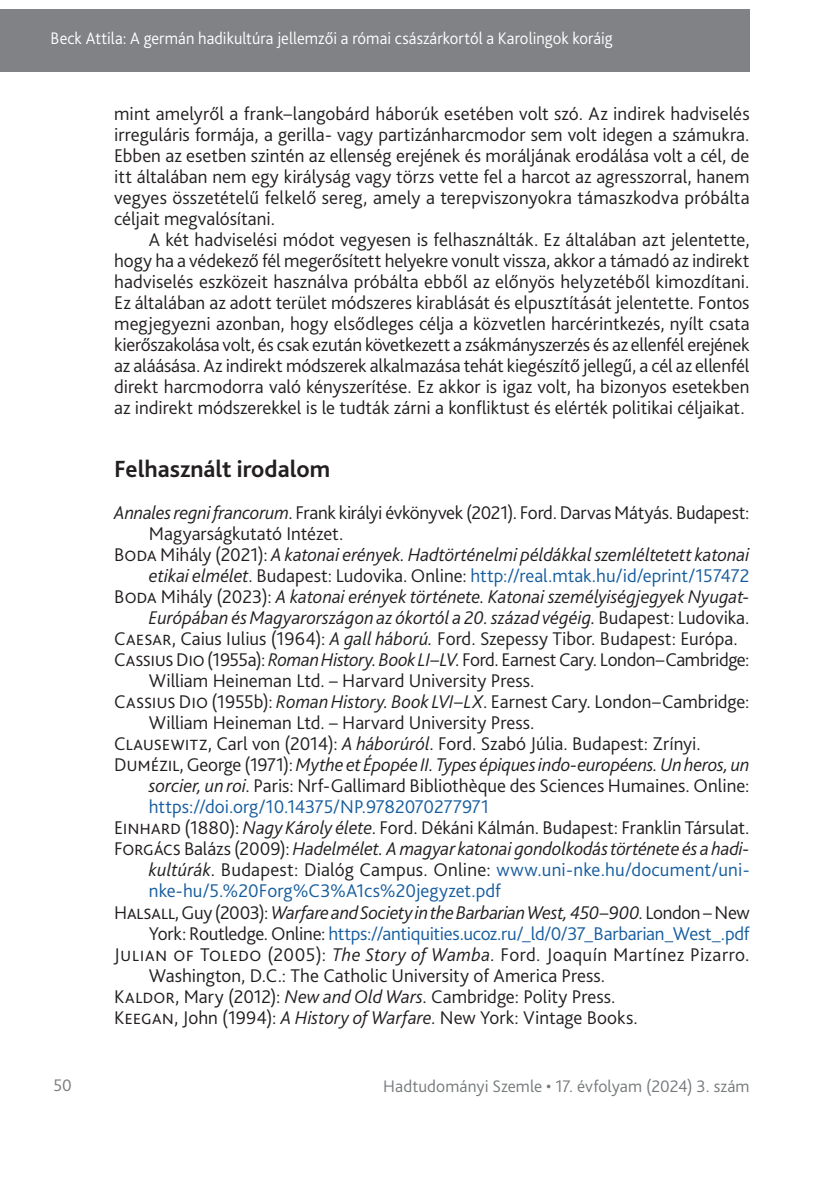
<style>
.page{position:relative;width:834px;height:1181px;background:#fff}
.page>*{position:absolute;margin:0;border:0;box-sizing:border-box;transform-origin:0 0}
._1_1__Head{font:700 24.5px "Bliss Pro";color:#231f20}
._1__Body{font:300 19.25px/21px "Bliss Pro";color:#231f20;text-align:justify}
._6__Bibliography{font:300 19.25px/21px "Bliss Pro";letter-spacing:.005em;color:#231f20}
._6__Bibliography-2{font:italic 300 19.25px/21px "Bliss Pro";color:#231f20;text-align:right}
._6__Bibliography-3{font:300 19.25px/21px "Bliss Pro";color:#175d9e;text-align:justify}
._6__Bibliography-4{font:300 19.25px/21px "Bliss Pro";letter-spacing:-.02em;color:#175d9e;text-align:right}
._6__Bibliography-5{font:300 19.25px/21px "Bliss Pro";letter-spacing:-.015em;color:#231f20}
.t1{font:300 17.5px "Bliss Pro";color:#fff;scale:.95 1}
.t2{font:300 17.5px "Bliss Pro";letter-spacing:.005em;color:#767a7c}
.s1{font-style:italic}
.s2{font-style:normal}
.s3{font-style:normal;color:#175d9e}
.s4{color:#175d9e}
.s5{color:#231f20}
.s6{font-style:italic;color:#231f20}
</style>
<div class="page">
<div style="left:0;top:9px;width:749px;height:63px;background:#808285"></div>
<p class="t1" style="left:51px;top:27px;width:593px">Beck Attila: A germán hadikultúra jellemzői a római császárkortól a Karolingok koráig</p>
<p class="_1__Body" style="left:114px;top:103px;width:637px">mint amelyről a frank–langobárd háborúk esetében volt szó. Az indirek hadviselés irreguláris formája, a gerilla- vagy partizánharcmodor sem volt idegen a számukra.<br>Ebben az esetben szintén az ellenség erejének és moráljának erodálása volt a cél, de itt általában nem egy királyság vagy törzs vette fel a harcot az agresszorral, hanem vegyes összetételű felkelő sereg, amely a terepviszonyokra támaszkodva próbálta céljait megvalósítani.</p>
<p class="_1__Body" style="left:114px;top:229px;width:637px;text-indent:35px">A két hadviselési módot vegyesen is felhasználták. Ez általában azt jelentette, hogy ha a védekező fél megerősített helyekre vonult vissza, akkor a támadó az indirekt hadviselés eszközeit használva próbálta ebből az előnyös helyzetéből kimozdítani.<br>Ez általában az adott terület módszeres kirablását és elpusztítását jelentette. Fontos megjegyezni azonban, hogy elsődleges célja a közvetlen harcérintkezés, nyílt csata kierőszakolása volt, és csak ezután következett a zsákmányszerzés és az ellenfél erejének az aláásása. Az indirekt módszerek alkalmazása tehát kiegészítő jellegű, a cél az ellenfél direkt harcmodorra való kényszerítése. Ez akkor is igaz volt, ha bizonyos esetekben az indirekt módszerekkel is le tudták zárni a konfliktust és elérték politikai céljaikat.</p>
<p class="_1_1__Head" style="left:114px;top:454px;width:217px">Felhasznált irodalom</p>
<p class="_6__Bibliography" style="left:149px;top:502px;width:602px;text-indent:-35px"><span class="s1">Annales regni francorum</span>. Frank királyi évkönyvek (2021). Ford. Darvas Mátyás. Budapest:<br>Magyarságkutató Intézet.</p>
<p class="_6__Bibliography-2" style="left:114px;top:544px;width:637px"><span class="s2">Boda Mihály (2021):</span> A katonai erények. Hadtörténelmi példákkal szemléltetett katonai etikai elmélet<span class="s2">. Budapest: Ludovika. Online:</span> <span class="s3">http://real.mtak.hu/id/eprint/157472</span></p>
<p class="_6__Bibliography-2" style="left:114px;top:586px;width:636px"><span class="s2">Boda Mihály (2023):</span> A katonai erények története. Katonai személyiségjegyek Nyugat-<br>Európában ésMagyarországon az ókortól a -20.század végéig. <span class="s2">Budapest: Ludovika.</span></p>
<p class="_6__Bibliography" style="left:114px;top:628px;width:625px">Caesar, Caius Iulius (1964): <span class="s1">A gall háború.</span> Ford. Szepessy Tibor. Budapest: Európa.</p>
<p class="_6__Bibliography-5" style="left:149px;top:649px;width:602px;text-indent:-35px">Cassius Dio (1955a): <span class="s1">Roman History. Book LI–LV</span>. Ford. Earnest Cary. London<span class="s1">–</span>Cambridge:<br>William Heineman Ltd. <span class="s1">–</span> Harvard University Press.</p>
<p class="_6__Bibliography" style="left:149px;top:691px;width:602px;text-indent:-35px">Cassius Dio (1955b): <span class="s1">Roman History. Book LVI–LX</span>. Earnest Cary. London<span class="s1">–</span>Cambridge:<br>William Heineman Ltd. <span class="s1">–</span> Harvard University Press.</p>
<p class="_6__Bibliography" style="left:114px;top:733px;width:588px">Clausewitz, Carl von (2014): <span class="s1">A háborúról</span>. Ford. Szabó Júlia. Budapest: Zrínyi.</p>
<p class="_6__Bibliography" style="left:149px;top:754px;width:602px;text-align:justify;text-indent:-35px">Dumézil, George (1971): <span class="s1">Mythe et Épopée II. Types épiques indo-européens. Un heros, un sorcier, un roi</span>. Paris: Nrf-Gallimard Bibliothèque des Sciences Humaines. Online: <span class="s4">https://doi.org/10.14375/NP.9782070277971</span></p>
<p class="_6__Bibliography" style="left:114px;top:817px;width:636px">Einhard (1880): <span class="s1">Nagy Károly élete</span>. Ford. Dékáni Kálmán. Budapest: Franklin Társulat.</p>
<p class="_6__Bibliography-3" style="left:149px;top:838px;width:602px;text-indent:-35px"><span class="s5">Forgács Balázs (2009):</span> <span class="s6">Hadelmélet. Amagyar katonai gondolkodás története és a hadi&shy;kultúrák</span><span class="s5">. Budapest: Dialóg Campus. Online:</span> www.uni-nke.hu/document/uni&shy;nke-hu/5.%20Forg%C3%A1cs%20jegyzet.pdf</p>
<p class="_6__Bibliography-4" style="left:114px;top:901px;width:637px"><span class="s5">Halsall, Guy (2003):</span> <span class="s6">Warfare and Society in the Barbarian West, 450–900</span><span class="s5">. London –New<br>York: Routledge. Online:</span> https://antiquities.ucoz.ru/_ld/0/37_Barbarian_West_.pdf</p>
<p class="_6__Bibliography" style="left:149px;top:943px;width:602px;text-indent:-35px">Julian of Toledo (2005): <span class="s1">The Story of Wamba</span>. Ford. Joaquín Martínez Pizarro.<br>Washington, D.C.: The Catholic University of America Press.</p>
<p class="_6__Bibliography" style="left:114px;top:985px;width:503px">Kaldor, Mary (2012): <span class="s1">New and Old Wars</span>. Cambridge: Polity Press.</p>
<p class="_6__Bibliography" style="left:114px;top:1006px;width:525px">Keegan, John (1994): <span class="s1">A History of Warfare</span>. New York: Vintage Books.</p>
<p class="t2" style="left:53px;top:1074px;width:20px">50</p>
<p class="t2" style="left:383px;top:1075px;width:368px">Hadtudományi Szemle • 17. évfolyam (2024) 3. szám</p>
</div>
